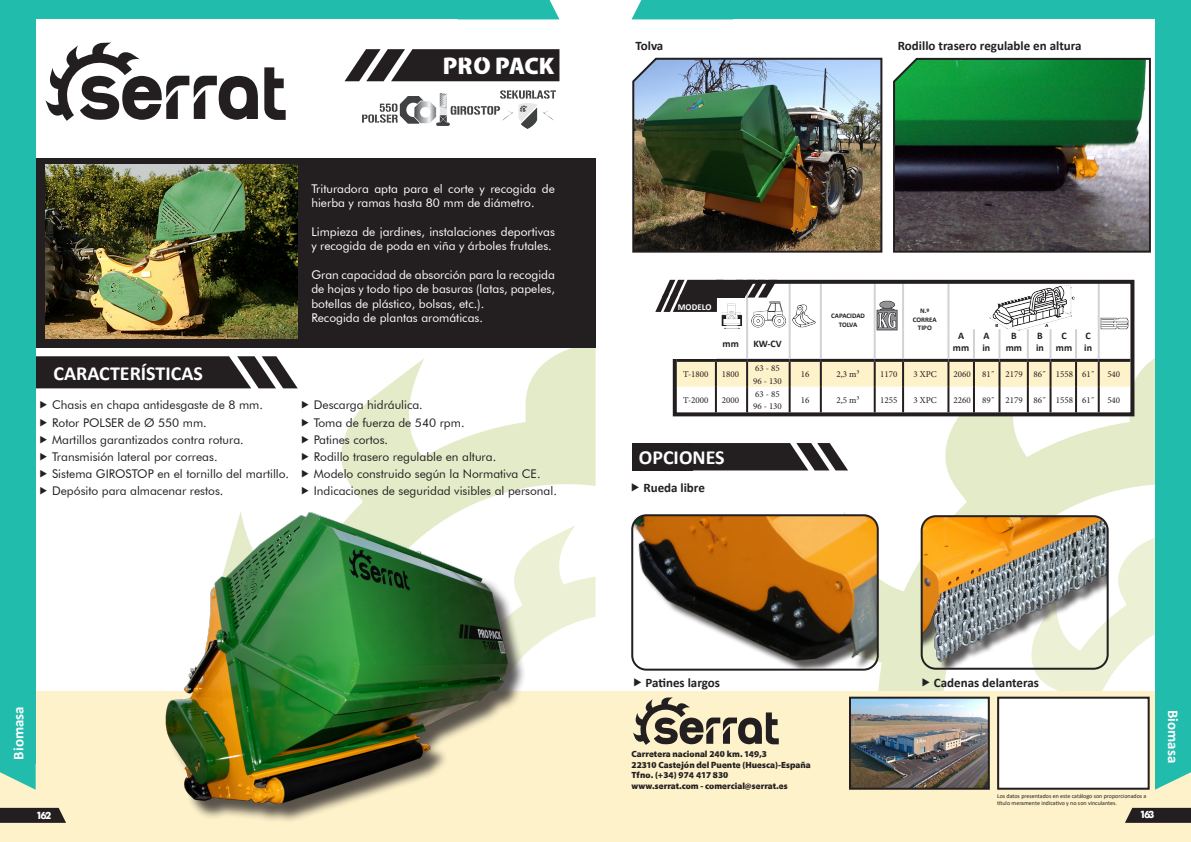
<style>
.page{position:relative;width:1191px;height:842px;background:#fff}
.page>*{position:absolute;margin:0;border:0;box-sizing:border-box;transform-origin:0 0}
.Título_Máquina{font:900 24px "Cleanvertising";color:#fff}
.Titulo_Características{font:700 20px "Calibri";color:#fff}
.t1{font:700 15px "Calibri";color:#fff}
.Parrafo_CT_Derecha{font:700 13px "Calibri";color:#231f20}
.t2{font:12px "Futura BT";color:#231f20}
.Parrafo_Descripcion{font:12px/14.4px "Futura BT";color:#fff}
.Parrafo_ABC{font:700 10px "Calibri";color:#231f20}
.t3{font:700 10px "Futura";letter-spacing:-.19em;color:#fff}
.Parrafo_Tabla{font:9px/12.8px "Minion Pro";color:#231f20}
.t4{font:900 9px/10.8px "Cleanvertising";color:#231f20}
.Titulo_tabla{font:700 9px "Calibri";color:#fff}
.Parrafo_ABC_correas{font:700 7px/8.4px "Calibri";color:#231f20;text-align:center}
.t5{font:6px/7.2px "Calibri";color:#231f20}
</style>
<div class="page">
<svg style="left:185px;top:348px;width:410px;height:157px"></svg>
<svg style="left:526px;top:525px;width:70px;height:128px;fill:#ecf0d4"></svg>
<div style="left:0;top:691px;width:595px;height:151px;background:#fef2cb"></div>
<svg style="left:0;top:808px;width:66px;height:15px"></svg>
<svg style="left:789px;top:344px;width:366px;height:347px"></svg>
<svg style="left:994px;top:525px;width:161px;height:166px;fill:#ecf0d4"></svg>
<div style="left:595px;top:691px;width:596px;height:151px;background:#fef2cb"></div>
<svg style="left:264px;top:67px;width:22px;height:53px"></svg>
<svg style="left:45px;top:43px;width:213px;height:78px"></svg>
<div style="left:998px;top:698px;width:150px;height:91px;background:#fff"></div>
<div style="left:997px;top:697px;width:152px;height:93px;border:2px solid #231f20"></div>
<img style="left:852px;top:700px;width:134px;height:87px">
<div style="left:849px;top:697px;width:140px;height:93px;border:2px solid #231f20"></div>
<svg style="left:633px;top:697px;width:145px;height:48px"></svg>
<svg style="left:1125px;top:808px;width:66px;height:15px"></svg>
<svg style="left:36px;top:356px;width:262px;height:32px;background:#3a3637"></svg>
<svg style="left:0;top:764px;width:36px;height:26px"></svg>
<div style="left:0;top:0;width:36px;height:764px;background:#22bcac"></div>
<div style="left:458px;top:0;width:101px;height:19px;background:#22bcac"></div>
<div style="left:0;top:0;width:458px;height:19px;background:#22bcac"></div>
<div style="left:631px;top:0;width:102px;height:19px;background:#22bcac"></div>
<div style="left:733px;top:0;width:458px;height:19px;background:#22bcac"></div>
<svg style="left:1155px;top:764px;width:36px;height:26px"></svg>
<div style="left:1155px;top:0;width:36px;height:764px;background:#22bcac"></div>
<svg style="left:344px;top:49px;width:215px;height:32px;background:#3e3a3b"></svg>
<div style="left:36px;top:158px;width:559px;height:190px;background:#231f20"></div>
<img style="left:45px;top:165px;width:253px;height:174px">
<div style="left:168px;top:515px;width:358px;height:308px;background:#231f20;opacity:.75"></div>
<img style="left:165px;top:505px;width:355px;height:305px">
<img style="left:436px;top:93px;width:64px;height:33px">
<img style="left:500px;top:91px;width:55px;height:37px">
<img style="left:363px;top:97px;width:73px;height:27px">
<img style="left:893px;top:57px;width:258px;height:196px">
<img style="left:632px;top:57px;width:251px;height:196px">
<div style="left:673px;top:280px;width:461px;height:136px;border:4px solid #231f20"></div>
<svg style="left:655px;top:280px;width:475px;height:132px"></svg>
<img style="left:720px;top:302px;width:23px;height:30px">
<img style="left:1101px;top:318px;width:27px;height:11px">
<img style="left:876px;top:300px;width:21px;height:30px">
<img style="left:790px;top:303px;width:27px;height:26px">
<img style="left:751px;top:298px;width:35px;height:31px">
<div style="left:632px;top:443px;width:60px;height:27px;background:#231f20"></div>
<svg style="left:692px;top:443px;width:156px;height:27px;background:#413e3f"></svg>
<img style="left:634px;top:515px;width:243px;height:155px">
<div style="left:631px;top:514px;width:247px;height:157px;border:2px solid #231f20;border-radius:14px"></div>
<img style="left:921px;top:516px;width:186px;height:153px">
<div style="left:920px;top:515px;width:188px;height:155px;border:2px solid #231f20;border-radius:14px"></div>
<svg style="left:302px;top:401px;width:7px;height:8px"></svg>
<svg style="left:302px;top:418px;width:7px;height:8px"></svg>
<svg style="left:302px;top:435px;width:7px;height:8px"></svg>
<svg style="left:302px;top:453px;width:7px;height:7px"></svg>
<svg style="left:302px;top:470px;width:7px;height:7px"></svg>
<svg style="left:302px;top:487px;width:7px;height:7px"></svg>
<svg style="left:922px;top:678px;width:7px;height:9px"></svg>
<p class="Título_Máquina" style="left:443px;top:47px;width:113px">PRO PACK</p>
<h2 class="Titulo_Características" style="left:53px;top:359px;width:151px">CARACTERÍSTICAS</h2>
<p class="t2" style="left:52px;top:398px;width:212px">Chasis en chapa antidesgaste de 8 mm.</p>
<p class="t2" style="left:52px;top:415px;width:156px">Rotor POLSER de Ø 550 mm.</p>
<p class="t2" style="left:52px;top:432px;width:193px">Martillos garantizados contra rotura.</p>
<p class="t2" style="left:52px;top:449px;width:167px">Transmisión lateral por correas.</p>
<p class="t2" style="left:52px;top:466px;width:238px">Sistema GIROSTOP en el tornillo del martillo.</p>
<p class="t2" style="left:52px;top:483px;width:173px">Depósito para almacenar restos.</p>
<p class="Parrafo_Descripcion" style="left:311px;top:181px;width:245px">Trituradora apta para el corte y recogida de hierba y ramas hasta 80 mm de diámetro.</p>
<p class="Parrafo_Descripcion" style="left:311px;top:224px;width:245px">Limpieza de jardines, instalaciones deportivas y recogida de poda en viña y árboles frutales.</p>
<p class="Parrafo_Descripcion" style="left:311px;top:267px;width:245px;text-align:justify">Gran capacidad de absorción para la recogida de hojas y todo tipo de basuras (latas, papeles, botellas de plástico, bolsas, etc.).</p>
<p class="Parrafo_Descripcion" style="left:311px;top:311px;width:173px">Recogida de plantas aromáticas.</p>
<p class="t2" style="left:314px;top:398px;width:111px">Descarga hidráulica.</p>
<p class="t2" style="left:314px;top:415px;width:152px">Toma de fuerza de 540 rpm.</p>
<p class="t2" style="left:314px;top:432px;width:76px">Patines cortos.</p>
<p class="t2" style="left:314px;top:449px;width:184px">Rodillo trasero regulable en altura.</p>
<p class="t2" style="left:314px;top:466px;width:228px">Modelo construido según la Normativa CE.</p>
<p class="t2" style="left:314px;top:483px;width:245px">Indicaciones de seguridad visibles al personal.</p>
<p class="Parrafo_CT_Derecha" style="left:635px;top:36px;width:29px">Tolva</p>
<p class="Parrafo_CT_Derecha" style="left:898px;top:36px;width:185px">Rodillo trasero regulable en altura</p>
<p class="Titulo_tabla" style="left:678px;top:301px;width:35px">MODELO</p>
<p class="Parrafo_ABC" style="left:722px;top:337px;width:18px">mm</p>
<p class="Parrafo_ABC" style="left:753px;top:337px;width:30px">KW-CV</p>
<p class="Parrafo_ABC_correas" style="left:831px;top:312px;width:35px">CAPACIDAD<br>TOLVA</p>
<p class="Parrafo_ABC_correas" style="left:920px;top:307px;width:11px">N.º</p>
<p class="Parrafo_ABC_correas" style="left:913px;top:315px;width:25px">CORREA</p>
<p class="Parrafo_ABC_correas" style="left:918px;top:323px;width:15px">TIPO</p>
<p class="Parrafo_ABC" style="left:958px;top:329px;width:8px">A</p>
<p class="Parrafo_ABC" style="left:953px;top:341px;width:18px">mm</p>
<p class="Parrafo_ABC" style="left:983px;top:329px;width:8px">A</p>
<p class="Parrafo_ABC" style="left:982px;top:341px;width:9px">in</p>
<p class="Parrafo_ABC" style="left:1011px;top:329px;width:7px">B</p>
<p class="Parrafo_ABC" style="left:1005px;top:341px;width:18px">mm</p>
<p class="Parrafo_ABC" style="left:1037px;top:329px;width:7px">B</p>
<p class="Parrafo_ABC" style="left:1036px;top:341px;width:9px">in</p>
<p class="Parrafo_ABC" style="left:1061px;top:329px;width:7px">C</p>
<p class="Parrafo_ABC" style="left:1056px;top:341px;width:18px">mm</p>
<p class="Parrafo_ABC" style="left:1085px;top:329px;width:7px">C</p>
<p class="Parrafo_ABC" style="left:1084px;top:341px;width:9px">in</p>
<p class="Parrafo_Tabla" style="left:683px;top:368px;width:27px">T-1800</p>
<p class="Parrafo_Tabla" style="left:721px;top:368px;width:19px">1800</p>
<p class="Parrafo_Tabla" style="left:753px;top:362px;width:30px">63 - 85<br>96 - 130</p>
<p class="Parrafo_Tabla" style="left:800px;top:368px;width:10px">16</p>
<p class="Parrafo_Tabla" style="left:836px;top:368px;width:25px">2,3 m³</p>
<p class="Parrafo_Tabla" style="left:880px;top:368px;width:19px">1170</p>
<p class="Parrafo_Tabla" style="left:913px;top:368px;width:25px">3 XPC</p>
<p class="Parrafo_Tabla" style="left:953px;top:368px;width:19px">2060</p>
<p class="Parrafo_Tabla" style="left:982px;top:368px;width:14px">81˝</p>
<p class="Parrafo_Tabla" style="left:1005px;top:368px;width:19px">2179</p>
<p class="Parrafo_Tabla" style="left:1033px;top:368px;width:14px">86˝</p>
<p class="Parrafo_Tabla" style="left:1055px;top:368px;width:19px">1558</p>
<p class="Parrafo_Tabla" style="left:1082px;top:368px;width:14px">61˝</p>
<p class="Parrafo_Tabla" style="left:1107px;top:368px;width:14px">540</p>
<p class="Parrafo_Tabla" style="left:683px;top:394px;width:27px">T-2000</p>
<p class="Parrafo_Tabla" style="left:721px;top:394px;width:19px">2000</p>
<p class="Parrafo_Tabla" style="left:753px;top:388px;width:30px">63 - 85<br>96 - 130</p>
<p class="Parrafo_Tabla" style="left:800px;top:394px;width:10px">16</p>
<p class="Parrafo_Tabla" style="left:836px;top:394px;width:25px">2,5 m³</p>
<p class="Parrafo_Tabla" style="left:880px;top:394px;width:19px">1255</p>
<p class="Parrafo_Tabla" style="left:913px;top:394px;width:25px">3 XPC</p>
<p class="Parrafo_Tabla" style="left:953px;top:394px;width:19px">2260</p>
<p class="Parrafo_Tabla" style="left:982px;top:394px;width:14px">89˝</p>
<p class="Parrafo_Tabla" style="left:1005px;top:394px;width:19px">2179</p>
<p class="Parrafo_Tabla" style="left:1033px;top:394px;width:14px">86˝</p>
<p class="Parrafo_Tabla" style="left:1055px;top:394px;width:19px">1558</p>
<p class="Parrafo_Tabla" style="left:1082px;top:394px;width:14px">61˝</p>
<p class="Parrafo_Tabla" style="left:1107px;top:394px;width:14px">540</p>
<p class="Titulo_Características" style="left:639px;top:443px;width:87px">OPCIONES</p>
<p class="Parrafo_CT_Derecha" style="left:643px;top:478px;width:63px">Rueda libre</p>
<p class="Parrafo_CT_Derecha" style="left:645px;top:674px;width:76px">Patines largos</p>
<p class="Parrafo_CT_Derecha" style="left:934px;top:674px;width:107px">Cadenas delanteras</p>
<p class="t1" style="left:8px;top:759px;width:55px;rotate:-90deg">Biomasa</p>
<p class="t1" style="left:1183px;top:710px;width:55px;rotate:90deg">Biomasa</p>
<p class="t4" style="left:631px;top:747px;width:181px">Carretera nacional 240 km. 149,3<br>22310 Castejón del Puente (Huesca)-España Tfno. (+34) 974 417 830<br>www.serrat.com - comercial@serrat.es</p>
<p class="t3" style="left:36px;top:808px;width:17px">162</p>
<p class="t5" style="left:997px;top:792px;width:151px">Los datos presentados en este catálogo son proporcionados a título meramente indicativo y no son vinculantes.</p>
<p class="t3" style="left:1139px;top:807px;width:16px">163</p>
</div>
